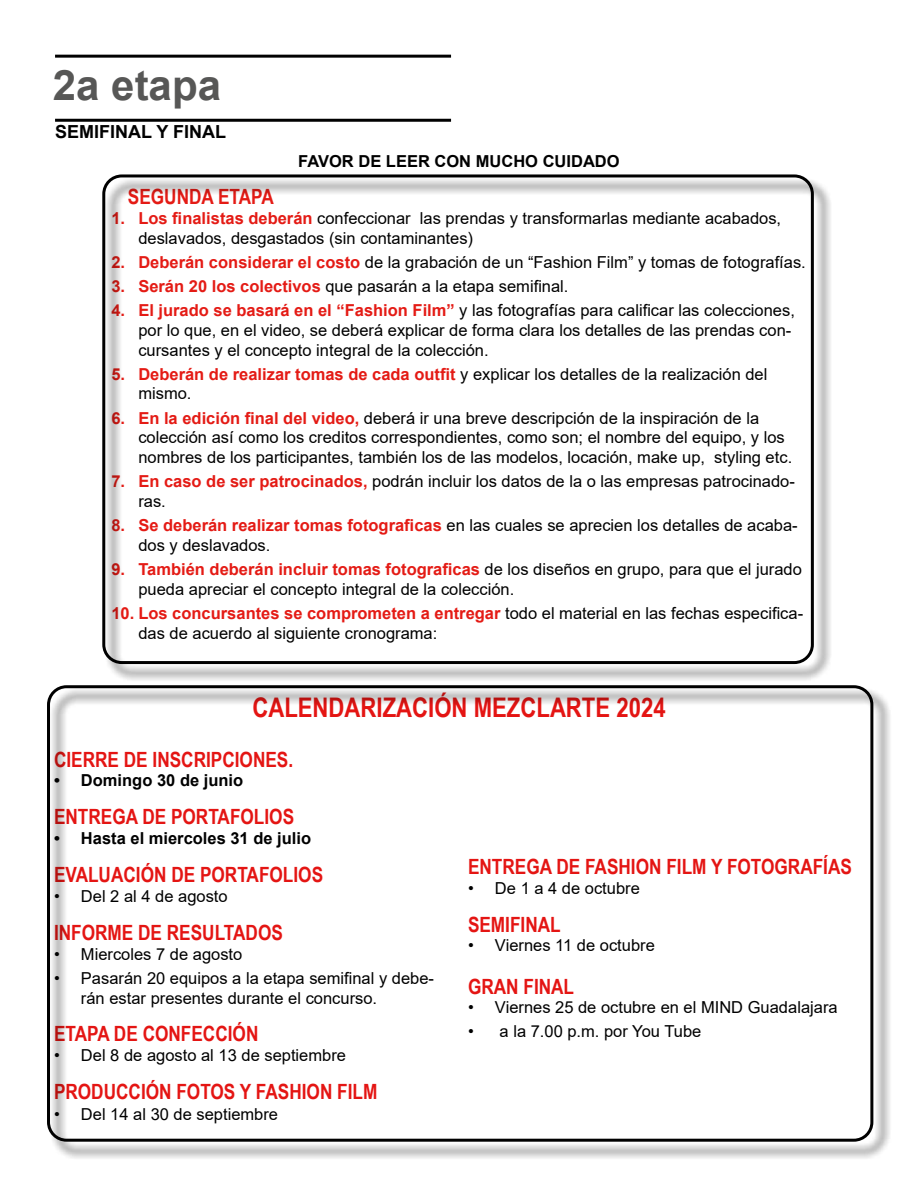
<style>
.page{position:relative;width:918px;height:1188px;background:#fff}
.page>*{position:absolute;margin:0;border:0;box-sizing:border-box;transform-origin:0 0}
.t1{font:700 42px "Arial";color:#575756}
.t2{font:700 27px "Arial Narrow";color:#e41513}
.t3{font:700 21px "Arial Narrow";color:#e41513}
.t4{font:700 21px "Arial Narrow";color:#e41b15}
.t5{font:700 18px "Arial";color:#000}
.t6{font:16.5px/19.8px "Arial";color:#000}
.t7{font:700 16.5px "Arial";color:#000}
.s1{font-weight:700;color:#e41b15}
</style>
<div class="page">
<hr style="left:55px;top:55px;width:396px;height:3px;background:#000">
<hr style="left:55px;top:119px;width:396px;height:3px;background:#000">
<div style="left:105px;top:177px;width:727px;height:506px;background:#000;opacity:.75"></div>
<div style="left:102px;top:174px;width:712px;height:490px;border:3px solid #000;border-radius:18px"></div>
<div style="left:49px;top:687px;width:843px;height:474px;background:#000;opacity:.75"></div>
<div style="left:47px;top:685px;width:826px;height:457px;border:3px solid #000;border-radius:18px"></div>
<h1 class="t1" style="left:53px;top:56px;width:170px">2a etapa</h1>
<p class="t5" style="left:55px;top:119px;width:173px">SEMIFINAL Y FINAL</p>
<p class="t7" style="left:298px;top:149px;width:323px">FAVOR DE LEER CON MUCHO CUIDADO</p>
<p class="t4" style="left:128px;top:181px;width:148px">SEGUNDA ETAPA</p>
<p class="t6" style="left:138px;top:208px;width:644px;text-indent:-27px"><span class="s1">1. Los finalistas deberán</span> confeccionar las prendas y transformarlas mediante acabados, deslavados, desgastados (sin contaminantes)</p>
<p class="t6" style="left:111px;top:252px;width:696px"><span class="s1">2. Deberán considerar el costo</span> de la grabación de un “Fashion Film” y tomas de fotografías.</p>
<p class="t6" style="left:111px;top:276px;width:459px"><span class="s1">3. Serán 20 los colectivos</span> que pasarán a la etapa semifinal.</p>
<p class="t6" style="left:138px;top:300px;width:658px;text-indent:-27px"><span class="s1">4. El jurado se basará en el “Fashion Film”</span> y las fotografías para calificar las colecciones, por lo que, en el video, se deberá explicar de forma clara los detalles de las prendas con&shy;cursantes y el concepto integral de la colección.</p>
<p class="t6" style="left:138px;top:364px;width:631px;text-indent:-27px"><span class="s1">5. Deberán de realizar tomas de cada outfit</span> y explicar los detalles de la realización del mismo.</p>
<p class="t6" style="left:138px;top:408px;width:655px;text-indent:-27px"><span class="s1">6. En la edición final del video,</span> deberá ir una breve descripción de la inspiración de la colección así como los creditos correspondientes, como son; el nombre del equipo, y los nombres de los participantes, también los de las modelos, locación, make up, styling etc.</p>
<p class="t6" style="left:138px;top:471px;width:658px;text-indent:-27px"><span class="s1">7. En caso de ser patrocinados,</span> podrán incluir los datos de la o las empresas patrocinado&shy;ras.</p>
<p class="t6" style="left:138px;top:515px;width:661px;text-indent:-27px"><span class="s1">8. Se deberán realizar tomas fotograficas</span> en las cuales se aprecien los detalles de acaba&shy;dos y deslavados.</p>
<p class="t6" style="left:138px;top:559px;width:665px;text-indent:-27px"><span class="s1">9. También deberán incluir tomas fotograficas</span> de los diseños en grupo, para que el jurado pueda apreciar el concepto integral de la colección.</p>
<p class="t6" style="left:138px;top:603px;width:666px;text-indent:-27px"><span class="s1">10. Los concursantes se comprometen a entregar</span> todo el material en las fechas especifica&shy;das de acuerdo al siguiente cronograma:</p>
<h2 class="t2" style="left:252px;top:687px;width:415px">CALENDARIZACIÓN MEZCLARTE 2024</h2>
<p class="t3" style="left:54px;top:743px;width:241px">CIERRE DE INSCRIPCIONES.</p>
<p class="t7" style="left:54px;top:769px;width:191px">• Domingo 30 de junio</p>
<p class="t3" style="left:54px;top:801px;width:242px">ENTREGA DE PORTAFOLIOS</p>
<p class="t7" style="left:54px;top:827px;width:259px">• Hasta el miercoles 31 de julio</p>
<p class="t3" style="left:54px;top:859px;width:271px">EVALUACIÓN DE PORTAFOLIOS</p>
<p class="t6" style="left:54px;top:886px;width:175px">• Del 2 al 4 de agosto</p>
<p class="t3" style="left:54px;top:917px;width:230px">INFORME DE RESULTADOS</p>
<p class="t6" style="left:54px;top:944px;width:190px">• Miercoles 7 de agosto</p>
<p class="t6" style="left:81px;top:968px;width:355px;text-indent:-27px">• Pasarán 20 equipos a la etapa semifinal y debe&shy;rán estar presentes durante el concurso.</p>
<p class="t3" style="left:54px;top:1018px;width:206px">ETAPA DE CONFECCIÓN</p>
<p class="t6" style="left:54px;top:1045px;width:294px">• Del 8 de agosto al 13 de septiembre</p>
<p class="t3" style="left:54px;top:1076px;width:325px">PRODUCCIÓN FOTOS Y FASHION FILM</p>
<p class="t6" style="left:54px;top:1105px;width:226px">• Del 14 al 30 de septiembre</p>
<p class="t3" style="left:468px;top:850px;width:386px">ENTREGA DE FASHION FILM Y FOTOGRAFÍAS</p>
<p class="t6" style="left:468px;top:878px;width:173px">• De 1 a 4 de octubre</p>
<p class="t3" style="left:468px;top:908px;width:94px">SEMIFINAL</p>
<p class="t6" style="left:468px;top:936px;width:188px">• Viernes 11 de octubre</p>
<p class="t3" style="left:468px;top:970px;width:108px">GRAN FINAL</p>
<p class="t6" style="left:468px;top:998px;width:371px">• Viernes 25 de octubre en el MIND Guadalajara</p>
<p class="t6" style="left:468px;top:1022px;width:235px">• a la 7.00 p.m. por You Tube</p>
</div>
